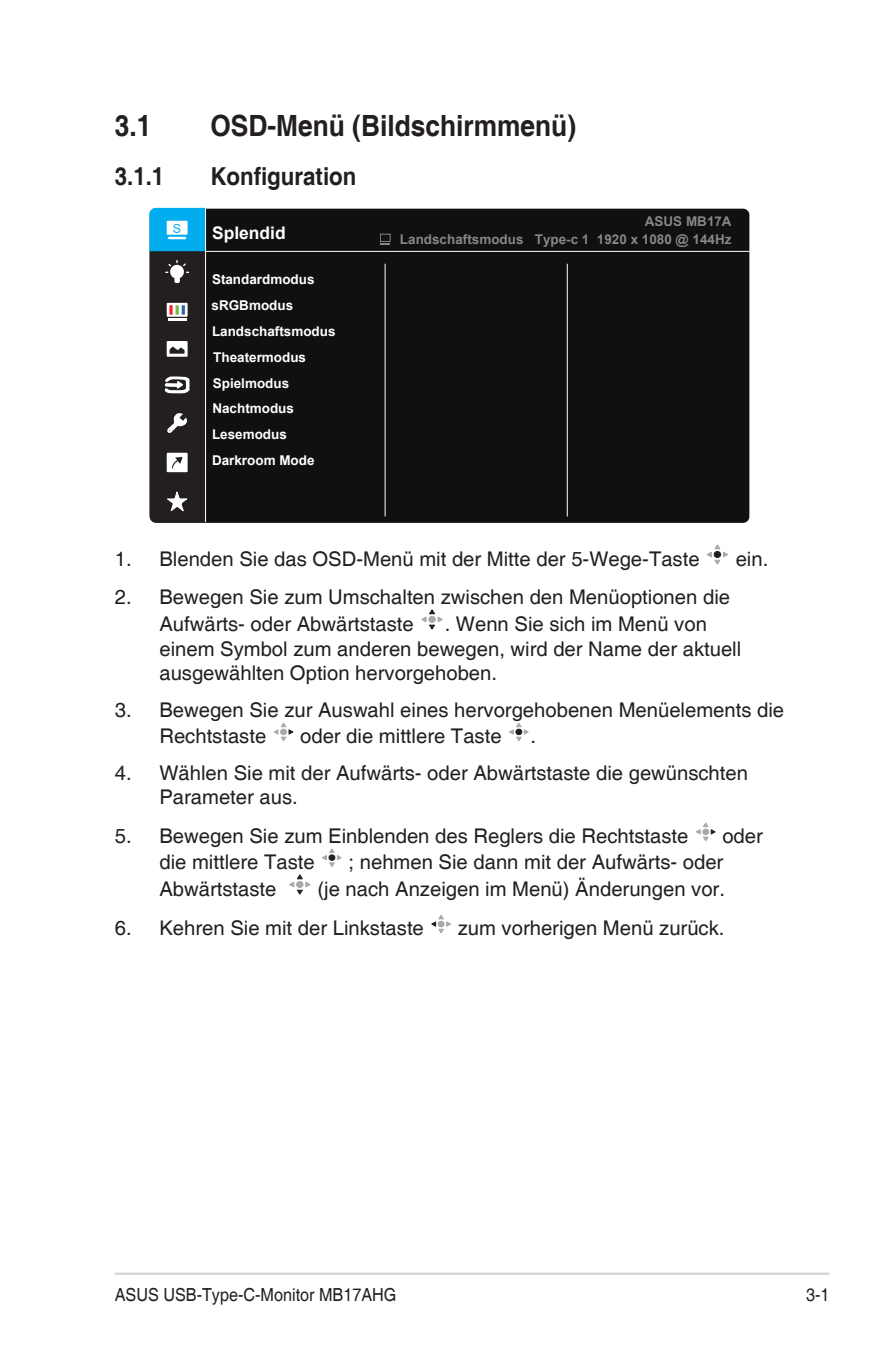
<style>
.page{position:relative;width:893px;height:1346px;background:#fff}
.page>*{position:absolute;margin:0;border:0;box-sizing:border-box;transform-origin:0 0}
.Heading_1{font:700 29.25px "Helvetica";color:#231f20;scale:.9 1}
.Heading_2{font:700 24.75px "Helvetica";color:#231f20;scale:.9 1}
.t1{font:20.25px/24.3px "Helvetica";color:#231f20}
.t2{font:18px "Helvetica";color:#231f20;scale:.9 1}
.t3{font:700 17.32px "Arial";color:#fff}
.t4{font:700 13.5px/25.9px "Arial";color:#fff}
.t5{font:12.38px "Arial";color:#00aeef}
</style>
<div class="page">
<hr style="left:115px;top:1272px;width:714px;height:3px;background:#d1d2d4">
<div style="left:150px;top:209px;width:599px;height:314px;background:#101010;border-radius:6px"></div>
<hr style="left:150px;top:251px;width:599px;height:1px;background:#fff">
<hr style="left:385px;top:264px;width:1px;height:252px;background:#fff">
<hr style="left:567px;top:264px;width:1px;height:252px;background:#fff">
<svg style="left:149px;top:208px;width:57px;height:314px;background:#3d4e56"></svg>
<svg style="left:706px;top:544px;width:22px;height:21px"></svg>
<div style="left:714px;top:551px;width:7px;height:6px;background:#231f20;border-radius:50%"></div>
<div style="left:714px;top:551px;width:7px;height:7px;border:1px solid #231f20;border-radius:50%"></div>
<svg style="left:421px;top:609px;width:22px;height:21px"></svg>
<div style="left:428px;top:616px;width:8px;height:7px;border:1px solid #a8a9ad;border-radius:50%"></div>
<svg style="left:273px;top:722px;width:21px;height:20px"></svg>
<div style="left:280px;top:729px;width:7px;height:6px;border:1px solid #a8a9ad;border-radius:50%"></div>
<svg style="left:509px;top:722px;width:20px;height:19px"></svg>
<svg style="left:696px;top:822px;width:20px;height:19px"></svg>
<div style="left:702px;top:829px;width:7px;height:6px;border:1px solid #a8a9ad;border-radius:50%"></div>
<svg style="left:322px;top:848px;width:20px;height:19px"></svg>
<div style="left:329px;top:854px;width:6px;height:7px;border:1px solid #231f20;border-radius:50%"></div>
<svg style="left:289px;top:874px;width:22px;height:21px"></svg>
<div style="left:296px;top:881px;width:7px;height:7px;border:1px solid #a8a9ad;border-radius:50%"></div>
<svg style="left:431px;top:915px;width:20px;height:19px"></svg>
<p class="Heading_1" style="left:115px;top:108px;width:42px">3.1</p>
<p class="Heading_1" style="left:210px;top:108px;width:408px">OSD-Menü (Bildschirmmenü)</p>
<p class="Heading_2" style="left:115px;top:161px;width:57px">3.1.1</p>
<p class="Heading_2" style="left:210px;top:161px;width:164px">Konfiguration</p>
<p class="t5" style="left:173px;top:220px;width:10px">S</p>
<p class="t3" style="left:212px;top:221px;width:75px">Splendid</p>
<p class="t4" style="left:212px;top:267px;width:105px">Standardmodus sRGBmodus</p>
<p class="t4" style="left:212px;top:318px;width:125px">Landschaftsmodus</p>
<p class="t4" style="left:213px;top:344px;width:94px">Theatermodus</p>
<p class="t4" style="left:212px;top:370px;width:83px">Spielmodus<br>Nachtmodus</p>
<p class="t4" style="left:212px;top:421px;width:104px">Lesemodus<br>Darkroom Mode</p>
<p class="t4" style="left:645px;top:208px;width:88px">ASUS MB17A</p>
<p class="t4" style="left:400px;top:226px;width:333px">Landschaftsmodus Type-c 1 1920 x 1080 @ 144Hz</p>
<p class="t1" style="left:115px;top:548px;width:586px">1. Blenden Sie das OSD-Menü mit der Mitte der 5-Wege-Taste</p>
<p class="t1" style="left:736px;top:548px;width:34px">ein.</p>
<p class="t1" style="left:159px;top:583px;width:572px;line-height:27.9px;text-indent:-45px">2. Bewegen Sie zum Umschalten zwischen den Menüoptionen die<br>Aufwärts- oder Abwärtstaste</p>
<p class="t1" style="left:159px;top:613px;width:583px;text-indent:285px">. Wenn Sie sich im Menü von einem Symbol zum anderen bewegen, wird der Name der aktuell ausgewählten Option hervorgehoben.</p>
<p class="t1" style="left:159px;top:698px;width:626px;line-height:25.9px;text-indent:-45px">3. Bewegen Sie zur Auswahl eines hervorgehobenen Menüelements die<br>Rechtstaste</p>
<p class="t1" style="left:300px;top:724px;width:203px">oder die mittlere Taste</p>
<p class="t1" style="left:530px;top:724px;width:7px">.</p>
<p class="t1" style="left:159px;top:761px;width:590px;text-indent:-45px">4. Wählen Sie mit der Aufwärts- oder Abwärtstaste die gewünschten<br>Parameter aus.</p>
<p class="t1" style="left:115px;top:824px;width:575px">5. Bewegen Sie zum Einblenden des Reglers die Rechtstaste</p>
<p class="t1" style="left:722px;top:824px;width:42px">oder</p>
<p class="t1" style="left:159px;top:850px;width:157px">die mittlere Taste</p>
<p class="t1" style="left:349px;top:850px;width:376px">; nehmen Sie dann mit der Aufwärts- oder</p>
<p class="t1" style="left:159px;top:878px;width:119px">Abwärtstaste</p>
<p class="t1" style="left:318px;top:878px;width:409px">(je nach Anzeigen im Menü) Änderungen vor.</p>
<p class="t1" style="left:115px;top:916px;width:311px">6. Kehren Sie mit der Linkstaste</p>
<p class="t1" style="left:458px;top:916px;width:268px">zum vorherigen Menü zurück.</p>
<p class="t2" style="left:115px;top:1284px;width:315px">ASUS USB-Type-C-Monitor MB17AHG</p>
<p class="t2" style="left:806px;top:1284px;width:28px">3-1</p>
</div>
